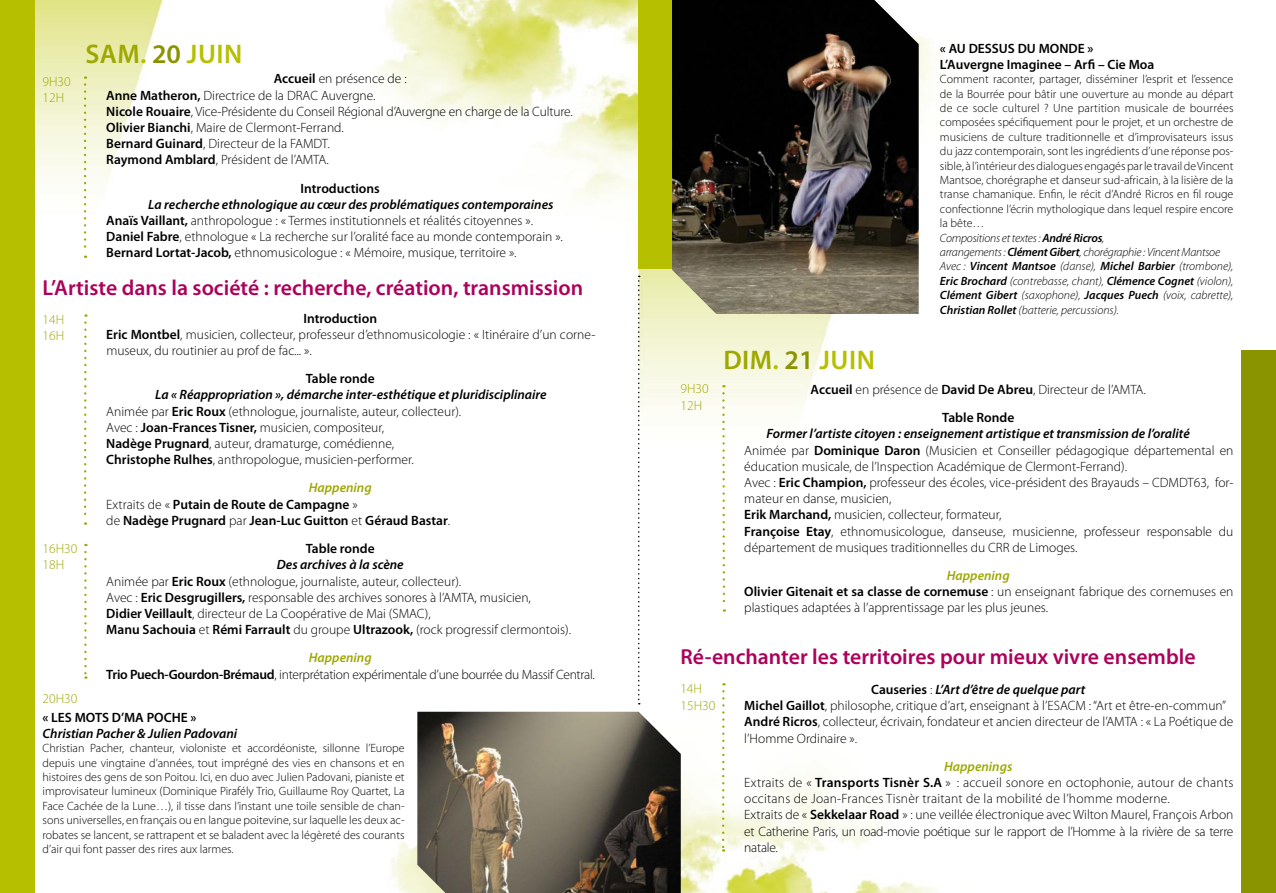
<style>
.page{position:relative;width:1276px;height:893px;background:#fff}
.page>*{position:absolute;margin:0;border:0;box-sizing:border-box;transform-origin:0 0}
.t1{font:600 27px "Myriad Pro";letter-spacing:.02em;color:#b6bf00}
.t2{font:600 21.75px "Myriad Pro";color:#ad005a}
.t3{font:300 13.5px/16.2px "Myriad Pro";color:#000}
.t4{font:600 13.5px/16.2px "Myriad Pro";color:#000}
.t5{font:300 13.5px/16.2px "Myriad Pro";letter-spacing:-.02em;color:#000}
.t6{font:300 13.5px/16.2px "Myriad Pro";color:#9ea800}
.t7{font:italic 600 13.5px "Myriad Pro";color:#000}
.t8{font:300 12px/14.4px "Myriad Pro";color:#000;text-align:justify}
.s1{color:#9ea800}
.s2{color:#8a9300}
.s3{font-weight:600}
.s4{font-weight:600;font-style:italic}
.s5{font-style:italic;color:#9ea800}
.s6{font-weight:300}
.s7{font-weight:600;font-style:italic;color:#9ea800}
.s8{font-style:italic}
</style>
<div class="page">
<img style="left:34px;top:0;width:1242px;height:893px">
<div style="left:638px;top:0;width:34px;height:269px;background:#b6bf00"></div>
<svg style="left:84px;top:76px;width:2px;height:182px"></svg>
<svg style="left:84px;top:314px;width:3px;height:211px"></svg>
<svg style="left:84px;top:552px;width:3px;height:127px"></svg>
<svg style="left:722px;top:393px;width:3px;height:219px"></svg>
<svg style="left:722px;top:691px;width:2px;height:161px"></svg>
<div style="left:0;top:0;width:34px;height:893px;background:#b6bf00"></div>
<div style="left:1242px;top:351px;width:34px;height:542px;background:#8a9300"></div>
<img style="left:672px;top:0;width:246px;height:314px">
<img style="left:417px;top:712px;width:264px;height:181px">
<svg style="left:638px;top:276px;width:2px;height:428px"></svg>
<p class="t6" style="left:43px;top:73px;width:30px">9H30<br>12H</p>
<h1 class="t1" style="left:85px;top:37px;width:116px"><span class="s1">Sam</span>. <span class="s2">20</span>juin</h1>
<p class="t3" style="left:106px;top:71px;width:468px;text-indent:167px"><span class="s3">Accueil</span> en présence de :<br><span class="s3">Anne Matheron,</span> Directrice de la DRAC Auvergne.<br><span class="s3">Nicole Rouaire</span>, Vice-Présidente du Conseil Régional d’Auvergne en charge de la Culture.<br><span class="s3">Olivier Bianchi</span>, Maire de Clermont-Ferrand.<br><span class="s3">Bernard Guinard</span>, Directeur de la FAMDT.<br><span class="s3">Raymond Amblard</span>, Président de l’AMTA.</p>
<p class="t4" style="left:301px;top:180px;width:81px">Introductions</p>
<p class="t3" style="left:106px;top:196px;width:458px;text-indent:42px"><span class="s4">La recherche ethnologique au cœur des problématiques contemporaines </span><span class="s3">Anaïs Vaillant,</span> anthropologue : « Termes institutionnels et réalités citoyennes ».<br><span class="s3">Daniel Fabre</span>, ethnologue « La recherche sur l’oralité face au monde contemporain ».<br><span class="s3">Bernard Lortat-Jacob,</span> ethnomusicologue : « Mémoire, musique, territoire ».</p>
<h2 class="t2" style="left:43px;top:274px;width:542px">L’Artiste dans la société : recherche, création, transmission</h2>
<p class="t6" style="left:43px;top:311px;width:23px">14H<br>16H</p>
<p class="t6" style="left:43px;top:540px;width:36px">16H30<br>18H</p>
<p class="t3" style="left:106px;top:310px;width:490px;text-indent:197px"><span class="s3">Introduction<br>Eric Montbel</span>, musicien, collecteur, professeur d’ethnomusicologie : « Itinéraire d’un corne&shy;museux, du routinier au prof de fac... ».</p>
<p class="t4" style="left:306px;top:370px;width:71px">Table ronde</p>
<p class="t3" style="left:106px;top:387px;width:442px;text-indent:49px"><span class="s4">La « Réappropriation », démarche inter-esthétique et pluridisciplinaire </span>Animée par <span class="s3">Eric Roux</span> (ethnologue, journaliste, auteur, collecteur).<br>Avec : <span class="s3">Joan-Frances Tisner,</span> musicien, compositeur,<br><span class="s3">Nadège Prugnard</span>, auteur, dramaturge, comédienne,<br><span class="s3">Christophe Rulhes</span>, anthropologue, musicien-performer.</p>
<p class="t4" style="left:106px;top:479px;width:345px;text-indent:202px"><span class="s5">Happening<br></span><span class="s6">Extraits de «</span> Putain de Route de Campagne <span class="s6">»<br>de</span> Nadège Prugnard <span class="s6">par</span> Jean-Luc Guitton <span class="s6">et</span> Géraud Bastar<span class="s6">.</span></p>
<p class="t4" style="left:306px;top:540px;width:71px">Table ronde</p>
<p class="t3" style="left:106px;top:557px;width:466px;text-indent:170px"><span class="s4">Des archives à la scène<br></span>Animée par <span class="s3">Eric Roux</span> (ethnologue, journaliste, auteur, collecteur).<br>Avec : <span class="s3">Eric Desgrugillers,</span> responsable des archives sonores à l’AMTA, musicien,<br><span class="s3">Didier Veillault</span>, directeur de La Coopérative de Mai (SMAC),<br><span class="s3">Manu Sachouia</span> et <span class="s3">Rémi Farrault</span> du groupe <span class="s3">Ultrazook,</span> (rock progressif clermontois).</p>
<p class="t5" style="left:106px;top:650px;width:490px;text-indent:202px"><span class="s7">Happening<br></span><span class="s3">Trio Puech-Gourdon-Brémaud</span>, interprétation expérimentale d’une bourrée du Massif Central.</p>
<p class="t6" style="left:680px;top:381px;width:30px">9H30<br>12H</p>
<h1 class="t1" style="left:723px;top:343px;width:111px"><span class="s1">Dim</span>. <span class="s2">21</span>juin</h1>
<p class="t4" style="left:940px;top:40px;width:216px">« AU DESSUS DU MONDE »<br>L’Auvergne Imaginee – Arfi – Cie Moa</p>
<p class="t8" style="left:940px;top:72px;width:295px;text-align:left">Comment raconter, partager, disséminer l’esprit et l’essence de la Bourrée pour bâtir une ouverture au monde au départ de ce socle culturel ? Une partition musicale de bourrées composées spécifiquement pour le projet, et un orchestre de musiciens de culture traditionnelle et d’improvisateurs issus du jazz contemporain, sont les ingrédients d’une réponse pos&shy;sible, à l’intérieur des dialogues engagés par le travail de Vincent Mantsoe, chorégraphe et danseur sud-africain, à la lisière de la transe chamanique. Enfin, le récit d’André Ricros en fil rouge confectionne l’écrin mythologique dans lequel respire encore la bête…<br><span class="s8">Compositions et textes :</span> <span class="s4">André Ricros</span><span class="s8">,<br>arrangements :</span> <span class="s4">Clément Gibert</span><span class="s8">, chorégraphie : Vincent Mantsoe Avec :</span> <span class="s4">Vincent Mantsoe</span> <span class="s8">(danse),</span> <span class="s4">Michel Barbier</span> <span class="s8">(trombone), </span><span class="s4">Eric Brochard</span> <span class="s8">(contrebasse, chant),</span> <span class="s4">Clémence Cognet</span> <span class="s8">(violon), </span><span class="s4">Clément Gibert</span> <span class="s8">(saxophone),</span> <span class="s4">Jacques Puech</span> <span class="s8">(voix, cabrette), </span><span class="s4">Christian Rollet</span> <span class="s8">(batterie, percussions).</span></p>
<p class="t3" style="left:810px;top:375px;width:337px;line-height:28.2px;text-align:center"><span class="s3">Accueil</span> en présence de <span class="s3">David De Abreu</span>, Directeur de l’AMTA.<br><span class="s3">Table Ronde</span></p>
<p class="t3" style="left:744px;top:426px;width:490px;text-indent:22px"><span class="s4">Former l’artiste citoyen : enseignement artistique et transmission de l’oralité </span>Animée par <span class="s3">Dominique Daron</span> (Musicien et Conseiller pédagogique départemental en éducation musicale, de l’Inspection Académique de Clermont-Ferrand).<br>Avec : <span class="s3">Eric Champion,</span> professeur des écoles, vice-président des Brayauds – CDMDT63, for&shy;mateur en danse, musicien,<br><span class="s3">Erik Marchand,</span> musicien, collecteur, formateur,<br><span class="s3">Françoise Etay</span>, ethnomusicologue, danseuse, musicienne, professeur responsable du département de musiques traditionnelles du CRR de Limoges.</p>
<p class="t3" style="left:744px;top:567px;width:490px;text-indent:202px"><span class="s7">Happening<br></span><span class="s3">Olivier Gitenait et sa classe de cornemuse</span> : un enseignant fabrique des cornemuses en plastiques adaptées à l’apprentissage par les plus jeunes.</p>
<h2 class="t2" style="left:680px;top:643px;width:516px">Ré-enchanter les territoires pour mieux vivre ensemble</h2>
<p class="t6" style="left:43px;top:690px;width:36px">20H30</p>
<p class="t6" style="left:680px;top:681px;width:36px">14H<br>15H30</p>
<p class="t4" style="left:43px;top:709px;width:155px">« LES MOTS D’MA POCHE »</p>
<p class="t7" style="left:43px;top:725px;width:196px">Christian Pacher &amp; Julien Padovani</p>
<p class="t8" style="left:43px;top:741px;width:363px">Christian Pacher, chanteur, violoniste et accordéoniste, sillonne l’Europe depuis une vingtaine d’années, tout imprégné des vies en chansons et en histoires des gens de son Poitou. Ici, en duo avec Julien Padovani, pianiste et improvisateur lumineux (Dominique Pirafély Trio, Guillaume Roy Quartet, La Face Cachée de la Lune…), il tisse dans l’instant une toile sensible de chan&shy;sons universelles, en français ou en langue poitevine, sur laquelle les deux ac&shy;robates se lancent, se rattrapent et se baladent avec la légèreté des courants d’air qui font passer des rires aux larmes.</p>
<p class="t3" style="left:744px;top:681px;width:490px;text-indent:127px"><span class="s3">Causeries</span> : <span class="s4">L’Art d’être de quelque part<br></span><span class="s3">Michel Gaillot</span>, philosophe, critique d’art, enseignant à l’ESACM : “Art et être-en-commun” <span class="s3">André Ricros</span>, collecteur, écrivain, fondateur et ancien directeur de l’AMTA : « La Poétique de l’Homme Ordinaire ».</p>
<p class="t3" style="left:744px;top:758px;width:490px;text-indent:200px"><span class="s7">Happenings<br></span>Extraits de « <span class="s3">Transports Tisnèr S.A</span> » : accueil sonore en octophonie, autour de chants occitans de Joan-Frances Tisnèr traitant de la mobilité de l’homme moderne.<br>Extraits de « <span class="s3">Sekkelaar Road</span> » : une veillée électronique avec Wilton Maurel, François Arbon et Catherine Paris, un road-movie poétique sur le rapport de l’Homme à la rivière de sa terre natale.</p>
</div>
